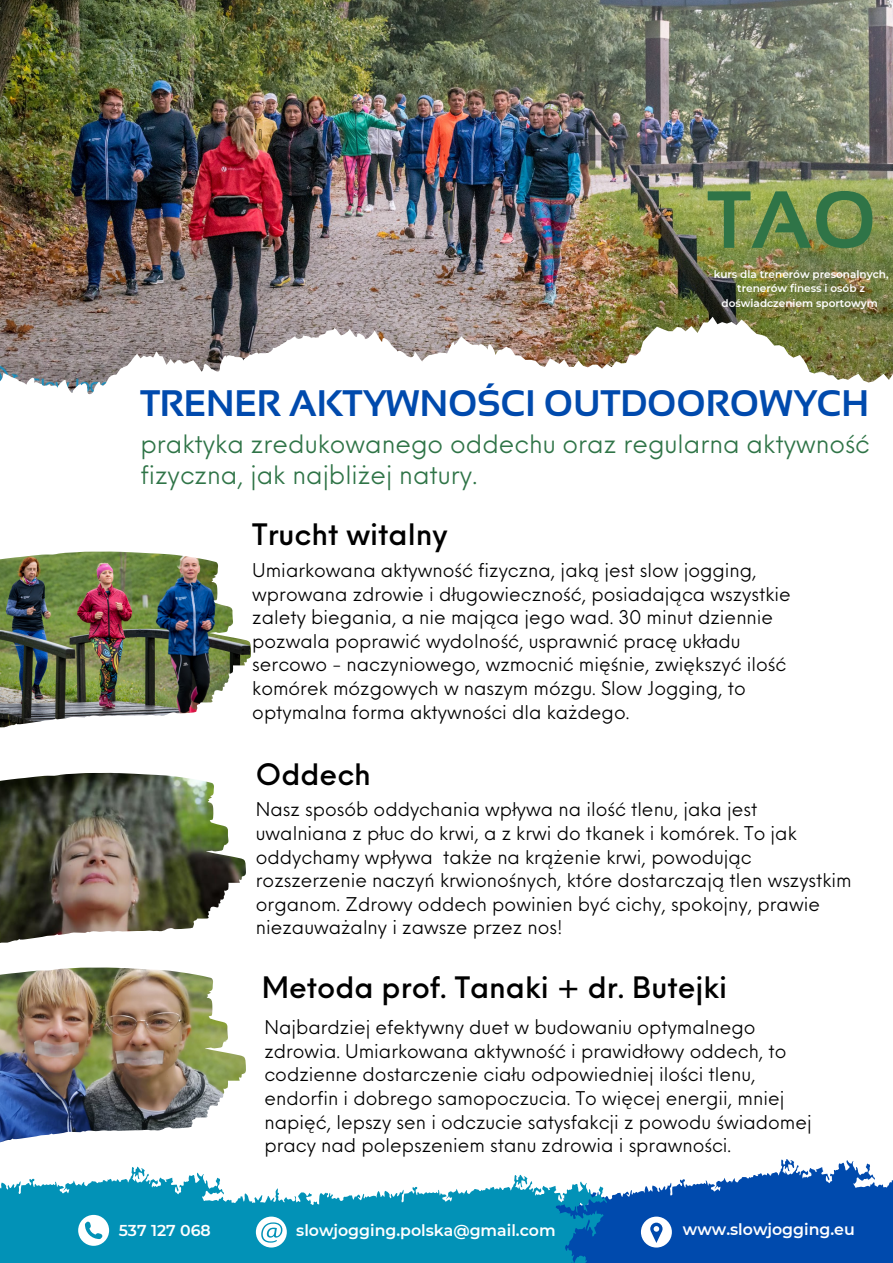
<style>
.page{position:relative;width:893px;height:1263px;background:#fff}
.page>*{position:absolute;margin:0;border:0;box-sizing:border-box;transform-origin:0 0}
.t1{font:700 80.85px "Sansation";color:#2f7447}
.t2{font:700 36.9px "Sansation";color:#004aad}
.t3{font:500 28.88px "Neue Einstellung";color:#000}
.t4{font:24.75px/31.5px "Neue Einstellung";color:#2f7447}
.t5{font:18.52px/23.6px "Neue Einstellung";color:#000}
.t6{font:600 15.75px "Montserrat";color:#fff}
.t7{font:600 10.5px/14.6px "Montserrat";color:#fff;text-align:center}
</style>
<div class="page">
<img style="left:0;top:0;width:893px;height:296px">
<img style="left:0;top:296px;width:893px;height:21px">
<img style="left:0;top:317px;width:893px;height:78px">
<img style="left:0;top:551px;width:250px;height:177px">
<img style="left:0;top:773px;width:245px;height:170px">
<img style="left:0;top:967px;width:245px;height:176px">
<svg style="left:237px;top:1121px;width:656px;height:142px"></svg>
<svg style="left:0;top:1166px;width:614px;height:97px;fill:#0292b7"></svg>
<svg style="left:78px;top:1215px;width:31px;height:31px"></svg>
<svg style="left:641px;top:1216px;width:31px;height:31px"></svg>
<svg style="left:256px;top:1216px;width:31px;height:31px"></svg>
<h1 class="t1" style="left:707px;top:175px;width:170px">TAO</h1>
<p class="t7" style="left:713px;top:267px;width:176px">kurs dla trenerów presonalnych, trenerów finess i osób z doświadczeniem sportowym</p>
<h2 class="t2" style="left:140px;top:382px;width:730px">TRENER AKTYWNOŚCI OUTDOOROWYCH</h2>
<h3 class="t4" style="left:140px;top:426px;width:731px">praktyka zredukowanego oddechu oraz regularna aktywność fizyczna, jak najbliżej natury.</h3>
<h3 class="t3" style="left:252px;top:509px;width:197px">Trucht witalny</h3>
<p class="t5" style="left:252px;top:556px;width:540px">Umiarkowana aktywność fizyczna, jaką jest slow jogging, wprowana zdrowie i długowieczność, posiadająca wszystkie zalety biegania, a nie mająca jego wad. 30 minut dziennie pozwala poprawić wydolność, usprawnić pracę układu sercowo - naczyniowego, wzmocnić mięśnie, zwiększyć ilość komórek mózgowych w naszym mózgu. Slow Jogging, to optymalna forma aktywności dla każdego.</p>
<h3 class="t3" style="left:256px;top:748px;width:117px">Oddech</h3>
<p class="t5" style="left:256px;top:796px;width:597px">Nasz sposób oddychania wpływa na ilość tlenu, jaka jest uwalniana z płuc do krwi, a z krwi do tkanek i komórek. To jak oddychamy wpływa także na krążenie krwi, powodując rozszerzenie naczyń krwionośnych, które dostarczają tlen wszystkim organom. Zdrowy oddech powinien być cichy, spokojny, prawie niezauważalny i zawsze przez nos!</p>
<h3 class="t3" style="left:262px;top:961px;width:467px">Metoda prof. Tanaki + dr. Butejki</h3>
<p class="t5" style="left:264px;top:1013px;width:549px">Najbardziej efektywny duet w budowaniu optymalnego zdrowia. Umiarkowana aktywność i prawidłowy oddech, to codzienne dostarczenie ciału odpowiedniej ilości tlenu, endorfin i dobrego samopoczucia. To więcej energii, mniej napięć, lepszy sen i odczucie satysfakcji z powodu świadomej pracy nad polepszeniem stanu zdrowia i sprawności.</p>
<p class="t6" style="left:119px;top:1220px;width:94px">537 127 068</p>
<p class="t6" style="left:296px;top:1220px;width:261px">slowjogging.polska@gmail.com</p>
<p class="t6" style="left:683px;top:1219px;width:173px">www.slowjogging.eu</p>
</div>
